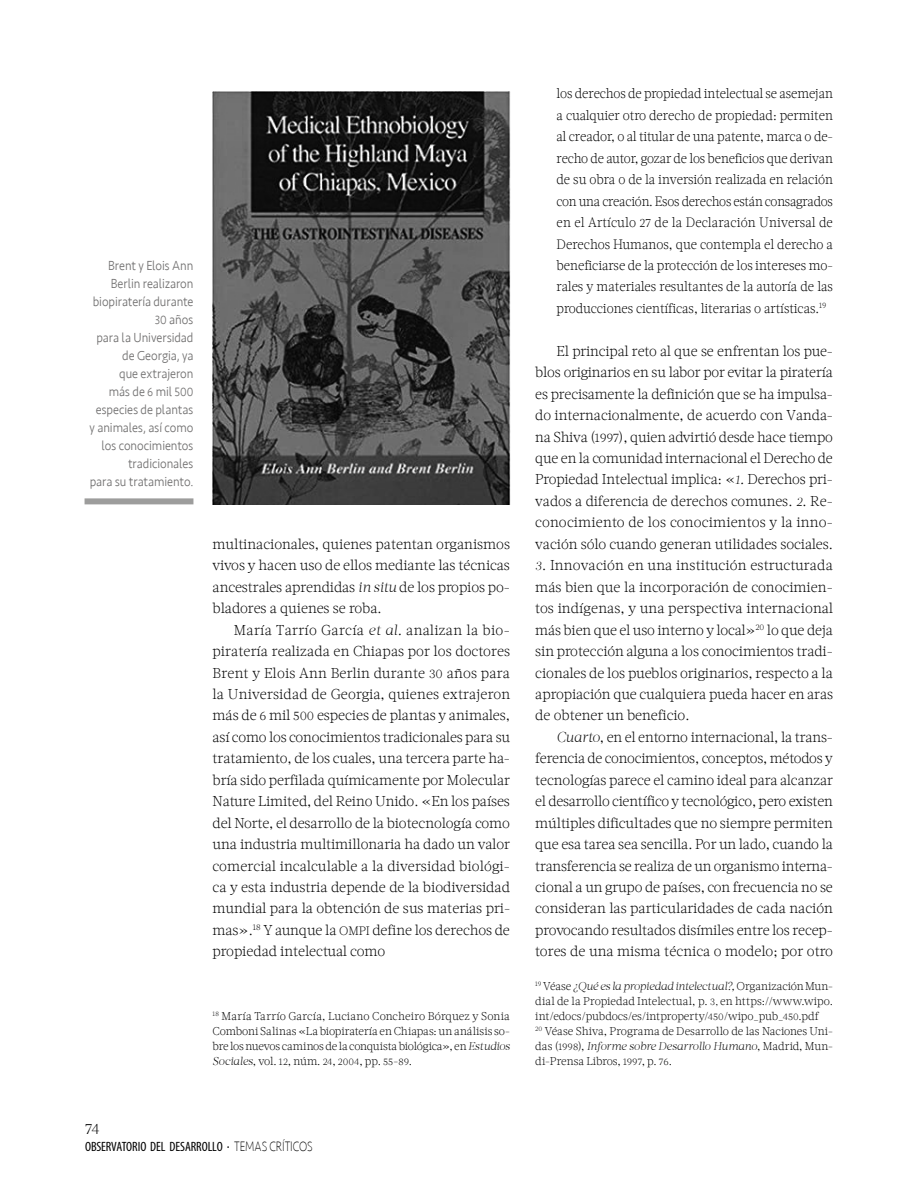
<style>
.page{position:relative;width:918px;height:1188px;background:#fff}
.page>*{position:absolute;margin:0;border:0;box-sizing:border-box;transform-origin:0 0}
.t1{font:300 15px "Acta W01";color:#000}
.t2{font:300 14.25px/21.5px "Acta W01";letter-spacing:-.005em;color:#000;text-align:justify}
.t3{font:300 13.5px/21.5px "Acta W01";letter-spacing:-.005em;color:#000;text-align:justify;scale:.95 1}
.t4{font:300 13.5px/18px "Seravek";letter-spacing:-.005em;color:#706f6f;text-align:right;scale:.91 1}
.t5{font:condensed 13.5px "Myriad Pro";letter-spacing:-.005em;color:#000}
.t6{font:300 11.25px/15px "Acta W01";letter-spacing:-.005em;color:#000;text-align:justify}
.s1{font-size:12.45px}
.s2{font-style:italic}
.s3{font-family:"Acta W01 Light SC850";font-weight:400;font-size:12.15px}
.s4{font-size:9.6px}
.s5{font-size:15px}
.s6{font-family:"Seravek";font-weight:200;font-stretch:normal;font-size:14.1px}
.s7{font-size:12.15px}
.s8{font-style:italic;font-size:12.45px}
</style>
<div class="page">
<img style="left:213px;top:91px;width:297px;height:414px">
<div style="left:85px;top:498px;width:108px;height:6px;background:#9d9d9c"></div>
<p class="t4" style="left:90px;top:257px;width:116px">Brent y Elois Ann<br>Berlin realizaron biopiratería durante<br><span class="s1">30</span> años<br>para la Universidad de Georgia, ya<br>que extrajeron<br>más de <span class="s1">6</span> mil <span class="s1">500 </span>especies de plantas y animales, así como los conocimientos tradicionales<br>para su tratamiento.</p>
<p class="t2" style="left:213px;top:533px;width:299px">multinacionales, quienes patentan organismos vivos y hacen uso de ellos mediante las técnicas ancestrales aprendidas <span class="s2">in situ</span> de los propios po&shy;bladores a quienes se roba.</p>
<p class="t2" style="left:213px;top:619px;width:299px;text-indent:21px">María Tarrío García <span class="s2">et al.</span> analizan la bio&shy;piratería realizada en Chiapas por los doctores Brent y Elois Ann Berlin durante <span class="s1">30</span> años para la Universidad de Georgia, quienes extrajeron más de <span class="s1">6</span> mil <span class="s1">500</span> especies de plantas y animales, así como los conocimientos tradicionales para su tratamiento, de los cuales, una tercera parte ha&shy;bría sido perfilada químicamente por Molecular Nature Limited, del Reino Unido. «En los países del Norte, el desarrollo de la biotecnología como una industria multimillonaria ha dado un valor comercial incalculable a la diversidad biológi&shy;ca y esta industria depende de la biodiversidad mundial para la obtención de sus materias pri&shy;mas».<sup>18</sup> Y aunque la <span class="s3">ompi</span> define los derechos de propiedad intelectual como</p>
<p class="t6" style="left:213px;top:1008px;width:299px"><sup>18</sup> María Tarrío García, Luciano Concheiro Bórquez y Sonia Comboni Salinas «La biopiratería en Chiapas: un análisis so&shy;bre los nuevos caminos de la conquista biológica», en <span class="s2">Estudios Sociales</span>, vol. <span class="s4">12</span>, núm. <span class="s4">24</span>, <span class="s4">2004</span>, pp. <span class="s4">55</span>-<span class="s4">89</span>.</p>
<p class="t1" style="left:85px;top:1120px;width:16px">74</p>
<p class="t5" style="left:85px;top:1138px;width:229px">OBSERVATORIO DEL DESARROLLO <span class="s5">·</span> <span class="s6">TEMAS CRÍTICOS</span></p>
<p class="t3" style="left:557px;top:83px;width:292px">los derechos de propiedad intelectual se asemejan a cualquier otro derecho de propiedad: permiten al creador, o al titular de una patente, marca o de&shy;recho de autor, gozar de los beneficios que derivan de su obra o de la inversión realizada en relación con una creación. Esos derechos están consagrados en el Artículo <span class="s7">27</span> de la Declaración Universal de Derechos Humanos, que contempla el derecho a beneficiarse de la protección de los intereses mo&shy;rales y materiales resultantes de la autoría de las producciones científicas, literarias o artísticas.<sup>19</sup></p>
<p class="t2" style="left:535px;top:340px;width:299px;text-indent:21px">El principal reto al que se enfrentan los pue&shy;blos originarios en su labor por evitar la piratería es precisamente la definición que se ha impulsa&shy;do internacionalmente, de acuerdo con Vanda&shy;na Shiva (<span class="s1">1997</span>), quien advirtió desde hace tiempo que en la comunidad internacional el Derecho de Propiedad Intelectual implica: «<span class="s8">1</span><span class="s2">.</span> Derechos pri&shy;vados a diferencia de derechos comunes. <span class="s8">2</span>. Re&shy;conocimiento de los conocimientos y la inno&shy;vación sólo cuando generan utilidades sociales.</p>
<p class="t2" style="left:535px;top:555px;width:299px"><span class="s8">3</span>. Innovación en una institución estructurada más bien que la incorporación de conocimien&shy;tos indígenas, y una perspectiva internacional más bien que el uso interno y local»<sup>20</sup> lo que deja sin protección alguna a los conocimientos tradi&shy;cionales de los pueblos originarios, respecto a la apropiación que cualquiera pueda hacer en aras de obtener un beneficio.</p>
<p class="t2" style="left:535px;top:726px;width:299px;text-indent:21px"><span class="s2">Cuarto</span>, en el entorno internacional, la trans&shy;ferencia de conocimientos, conceptos, métodos y tecnologías parece el camino ideal para alcanzar el desarrollo científico y tecnológico, pero existen múltiples dificultades que no siempre permiten que esa tarea sea sencilla. Por un lado, cuando la transferencia se realiza de un organismo interna&shy;cional a un grupo de países, con frecuencia no se consideran las particularidades de cada nación provocando resultados disímiles entre los recep&shy;tores de una misma técnica o modelo; por otro</p>
<p class="t6" style="left:535px;top:978px;width:299px;text-align:left"><sup>19</sup> Véase <span class="s2">¿Qué es la propiedad intelectual?,</span> Organización Mun&shy;dial de la Propiedad Intelectual, p. <span class="s4">3,</span> en https://www.wipo. int/edocs/pubdocs/es/intproperty/<span class="s4">450</span>/wipo_pub_<span class="s4">450</span>.pdf<br><sup>20</sup> Véase Shiva, Programa de Desarrollo de las Naciones Uni&shy;das (<span class="s4">1998</span>), <span class="s2">Informe sobre Desarrollo Humano</span>, Madrid, Mun&shy;di-Prensa Libros, <span class="s4">1997</span>, p. <span class="s4">76</span>.</p>
</div>
